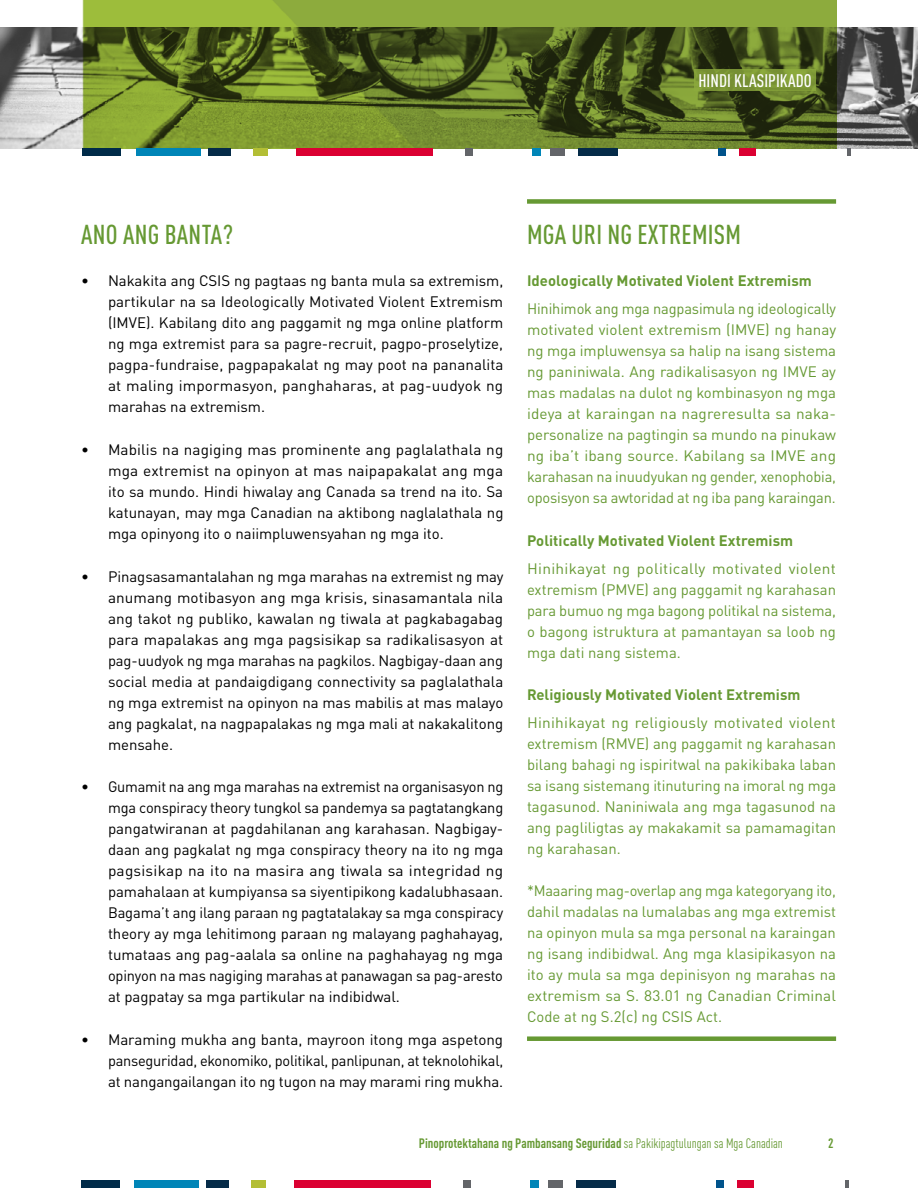
<style>
.page{position:relative;width:918px;height:1188px;background:#fff}
.page>*{position:absolute;margin:0;border:0;box-sizing:border-box;transform-origin:0 0}
.t1{font:500 condensed 27px "DINOT";letter-spacing:.01em;color:#693}
.t2{font:500 condensed 18px "DINOT";color:#fff}
.t3{font:15px/21px "DINOT";letter-spacing:-.005em;color:#000;text-align:justify}
.t4{font:15px/21px "DINOT";color:#693;text-align:justify}
.t5{font:700 15px "DINOT";color:#693}
.t6{font:700 condensed 13.5px "DINOT";color:#693}
.s1{font-weight:400}
</style>
<div class="page">
<img style="left:0;top:27px;width:918px;height:122px">
<img style="left:83px;top:0;width:753px;height:149px">
<div style="left:81px;top:1180px;width:38px;height:8px;background:#002b49"></div>
<div style="left:134px;top:1180px;width:64px;height:8px;background:#0085b7"></div>
<div style="left:207px;top:1180px;width:22px;height:8px;background:#052b48"></div>
<div style="left:251px;top:1180px;width:15px;height:8px;background:#b3be35"></div>
<div style="left:294px;top:1180px;width:136px;height:8px;background:#db0032"></div>
<div style="left:548px;top:1180px;width:15px;height:8px;background:#636569"></div>
<div style="left:576px;top:1180px;width:39px;height:8px;background:#052b48"></div>
<div style="left:530px;top:1180px;width:9px;height:8px;background:#0085b7"></div>
<div style="left:737px;top:1180px;width:17px;height:8px;background:#db0032"></div>
<div style="left:464px;top:1180px;width:7px;height:8px;background:#636569"></div>
<div style="left:717px;top:1180px;width:7px;height:8px;background:#00538b"></div>
<svg style="left:846px;top:1180px;width:3px;height:8px"></svg>
<div style="left:83px;top:149px;width:38px;height:7px;background:#002b49"></div>
<div style="left:136px;top:149px;width:64px;height:7px;background:#0085b7"></div>
<div style="left:209px;top:149px;width:22px;height:7px;background:#052b48"></div>
<div style="left:253px;top:149px;width:15px;height:7px;background:#b3be35"></div>
<div style="left:296px;top:149px;width:136px;height:7px;background:#db0032"></div>
<div style="left:550px;top:149px;width:15px;height:7px;background:#636569"></div>
<div style="left:578px;top:149px;width:39px;height:7px;background:#052b48"></div>
<div style="left:532px;top:149px;width:9px;height:7px;background:#0085b7"></div>
<div style="left:739px;top:149px;width:17px;height:7px;background:#db0032"></div>
<div style="left:466px;top:149px;width:7px;height:7px;background:#636569"></div>
<div style="left:719px;top:149px;width:7px;height:7px;background:#00538b"></div>
<svg style="left:848px;top:149px;width:3px;height:7px"></svg>
<svg style="left:694px;top:69px;width:122px;height:22px;background:#7c9735"></svg>
<div style="left:527px;top:199px;width:309px;height:5px;background:#693"></div>
<div style="left:527px;top:1036px;width:309px;height:5px;background:#693"></div>
<p class="t2" style="left:698px;top:68px;width:115px">HINDI KLASIPIKADO</p>
<h1 class="t1" style="left:81px;top:215px;width:154px">ANO ANG BANTA?</h1>
<p class="t3" style="left:108px;top:270px;width:397px;text-indent:-27px">• Nakakita ang CSIS ng pagtaas ng banta mula sa extremism, partikular na sa Ideologically Motivated Violent Extremism (IMVE). Kabilang dito ang paggamit ng mga online platform ng mga extremist para sa pagre-recruit, pagpo-proselytize, pagpa-fundraise, pagpapakalat ng may poot na pananalita at maling impormasyon, panghaharas, at pag-uudyok ng marahas na extremism.</p>
<p class="t3" style="left:108px;top:439px;width:397px;text-indent:-27px">• Mabilis na nagiging mas prominente ang paglalathala ng mga extremist na opinyon at mas naipapakalat ang mga ito sa mundo. Hindi hiwalay ang Canada sa trend na ito. Sa katunayan, may mga Canadian na aktibong naglalathala ng mga opinyong ito o naiimpluwensyahan ng mga ito.</p>
<p class="t3" style="left:108px;top:565px;width:397px;text-indent:-27px">• Pinagsasamantalahan ng mga marahas na extremist ng may anumang motibasyon ang mga krisis, sinasamantala nila ang takot ng publiko, kawalan ng tiwala at pagkabagabag para mapalakas ang mga pagsisikap sa radikalisasyon at pag-uudyok ng mga marahas na pagkilos. Nagbigay-daan ang social media at pandaigdigang connectivity sa paglalathala ng mga extremist na opinyon na mas mabilis at mas malayo ang pagkalat, na nagpapalakas ng mga mali at nakakalitong mensahe.</p>
<p class="t3" style="left:108px;top:776px;width:397px;text-indent:-27px">• Gumamit na ang mga marahas na extremist na organisasyon ng mga conspiracy theory tungkol sa pandemya sa pagtatangkang pangatwiranan at pagdahilanan ang karahasan. Nagbigay&shy;daan ang pagkalat ng mga conspiracy theory na ito ng mga pagsisikap na ito na masira ang tiwala sa integridad ng pamahalaan at kumpiyansa sa siyentipikong kadalubhasaan.<br>Bagama’t ang ilang paraan ng pagtatalakay sa mga conspiracy theory ay mga lehitimong paraan ng malayang paghahayag, tumataas ang pag-aalala sa online na paghahayag ng mga opinyon na mas nagiging marahas at panawagan sa pag-aresto at pagpatay sa mga partikular na indibidwal.</p>
<p class="t3" style="left:108px;top:1029px;width:397px;text-indent:-27px">• Maraming mukha ang banta, mayroon itong mga aspetong panseguridad, ekonomiko, politikal, panlipunan, at teknolohikal, at nangangailangan ito ng tugon na may marami ring mukha.</p>
<h1 class="t1" style="left:527px;top:215px;width:215px">MGA URI NG EXTREMISM</h1>
<p class="t5" style="left:527px;top:269px;width:286px">Ideologically Motivated Violent Extremism</p>
<p class="t4" style="left:527px;top:298px;width:311px">Hinihimok ang mga nagpasimula ng ideologically motivated violent extremism (IMVE) ng hanay ng mga impluwensya sa halip na isang sistema ng paniniwala. Ang radikalisasyon ng IMVE ay mas madalas na dulot ng kombinasyon ng mga ideya at karaingan na nagreresulta sa naka&shy;personalize na pagtingin sa mundo na pinukaw ng iba’t ibang source. Kabilang sa IMVE ang karahasan na inuudyukan ng gender, xenophobia, oposisyon sa awtoridad at ng iba pang karaingan.</p>
<p class="t5" style="left:527px;top:529px;width:268px">Politically Motivated Violent Extremism</p>
<p class="t4" style="left:527px;top:557px;width:311px">Hinihikayat ng politically motivated violent extremism (PMVE) ang paggamit ng karahasan para bumuo ng mga bagong politikal na sistema, o bagong istruktura at pamantayan sa loob ng mga dati nang sistema.</p>
<p class="t5" style="left:527px;top:683px;width:275px">Religiously Motivated Violent Extremism</p>
<p class="t4" style="left:527px;top:712px;width:311px">Hinihikayat ng religiously motivated violent extremism (RMVE) ang paggamit ng karahasan bilang bahagi ng ispiritwal na pakikibaka laban sa isang sistemang itinuturing na imoral ng mga tagasunod. Naniniwala ang mga tagasunod na ang pagliligtas ay makakamit sa pamamagitan ng karahasan.</p>
<p class="t4" style="left:527px;top:880px;width:311px">*Maaaring mag-overlap ang mga kategoryang ito, dahil madalas na lumalabas ang mga extremist na opinyon mula sa mga personal na karaingan ng isang indibidwal. Ang mga klasipikasyon na ito ay mula sa mga depinisyon ng marahas na extremism sa S. 83.01 ng Canadian Criminal Code at ng S.2(c) ng CSIS Act.</p>
<p class="t6" style="left:419px;top:1133px;width:366px">Pinoprotektahana ng Pambansang Seguridad <span class="s1">sa Pakikipagtulungan sa Mga Canadian</span></p>
<p class="t6" style="left:828px;top:1133px;width:7px">2</p>
</div>
